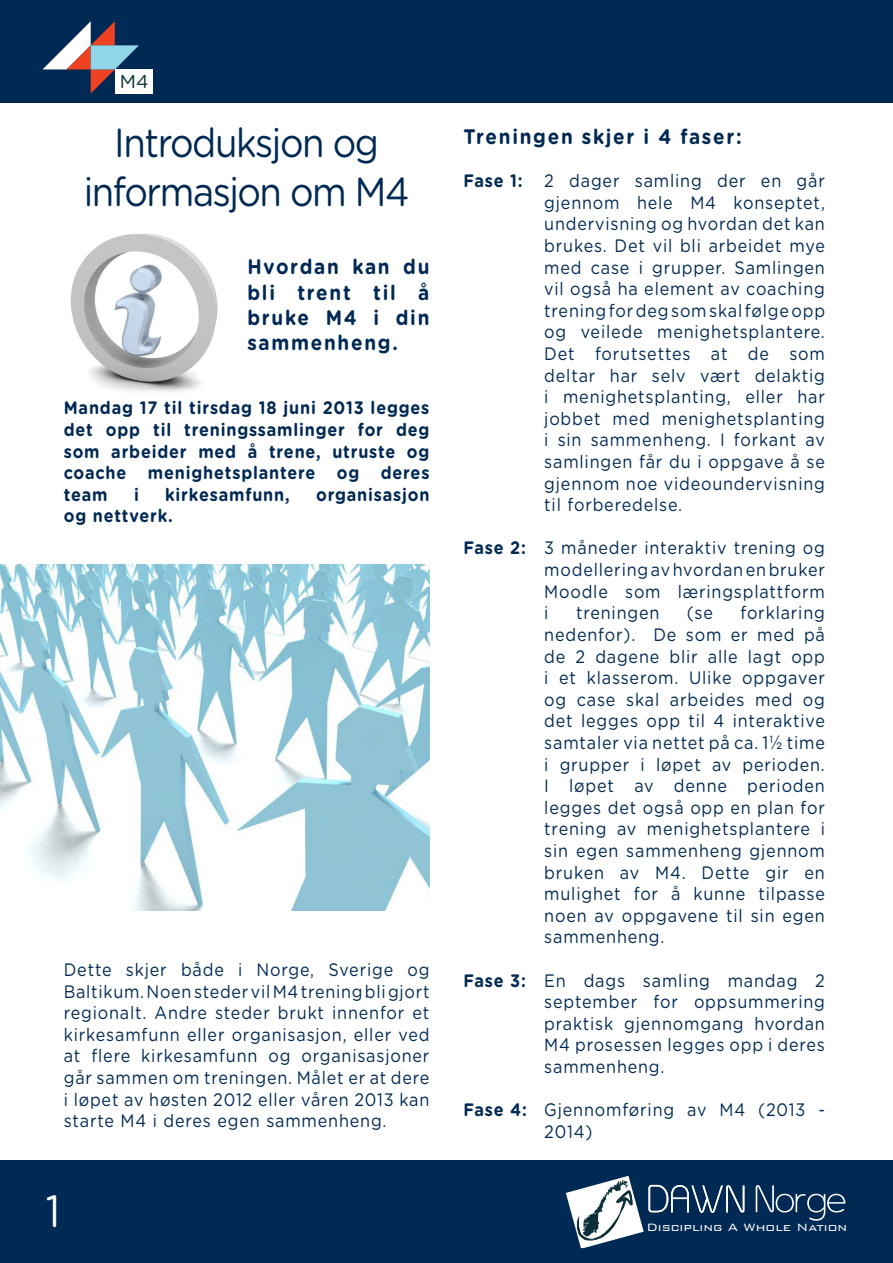
<style>
.page{position:relative;width:893px;height:1263px;background:#fff}
.page>*{position:absolute;margin:0;border:0;box-sizing:border-box;transform-origin:0 0}
.Sidetal{font:45px "Gotham Rounded";color:#fff;scale:.9 1}
.Overskrift_SATS{font:40.5px "Gotham Rounded";letter-spacing:-.04em;color:#002953;scale:.9 1}
.Underoverskrift_SATS{font:700 21px/25.2px "Gotham Rounded";letter-spacing:.09em;color:#002953;text-align:justify;scale:.9 1}
.t1{font:18.75px "Gotham Rounded";color:#0c2f37}
.Normal_FASE_TEKST{font:18px/21.6px "Gotham Rounded";letter-spacing:.05em;color:#002953;text-align:justify;scale:.9 1}
.t2{font:700 18px/21.6px "Gotham Rounded";letter-spacing:.05em;color:#002953;text-align:justify;scale:.9 1}
.t3{font:300 14.25px "Bank Gothic BT";color:#fff}
.s1{font-weight:700}
.s2{font-family:"Century Gothic"}
</style>
<div class="page">
<img style="left:0;top:564px;width:429px;height:346px">
<img style="left:70px;top:233px;width:148px;height:159px">
<div style="left:0;top:0;width:893px;height:102px;background:#002953"></div>
<div style="left:0;top:1161px;width:893px;height:102px;background:#002953"></div>
<svg style="left:43px;top:21px;width:96px;height:73px"></svg>
<div style="left:115px;top:69px;width:38px;height:25px;background:#fff"></div>
<svg style="left:756px;top:1185px;width:89px;height:36px"></svg>
<svg style="left:566px;top:1176px;width:178px;height:72px"></svg>
<p class="t1" style="left:120px;top:69px;width:30px">M4</p>
<p class="Overskrift_SATS" style="left:114px;top:115px;width:296px">Introduksjon og</p>
<p class="Overskrift_SATS" style="left:84px;top:164px;width:363px">informasjon om M4</p>
<p class="Underoverskrift_SATS" style="left:247px;top:253px;width:204px">Hvordan kan du bli trent til å bruke M4 i din sammenheng.</p>
<p class="t2" style="left:64px;top:396px;width:408px">Mandag 17 til tirsdag 18 juni 2013 legges det opp til treningssamlinger for deg som arbeider med å trene, utruste og coache menighetsplantere og deres team</p>
<p class="t2" style="left:134px;top:483px;width:7px">i</p>
<p class="t2" style="left:165px;top:483px;width:140px">kirkesamfunn,</p>
<p class="t2" style="left:316px;top:483px;width:127px">organisasjon</p>
<p class="t2" style="left:64px;top:504px;width:123px">og nettverk.</p>
<p class="Normal_FASE_TEKST" style="left:64px;top:958px;width:408px">Dette skjer både i Norge, Sverige og Baltikum. Noen steder vil M4 trening bli gjort regionalt. Andre steder brukt innenfor et kirkesamfunn eller organisasjon, eller ved at flere kirkesamfunn og organisasjoner går sammen om treningen. Målet er at dere i løpet av høsten 2012 eller våren 2013 kan starte M4 i deres egen sammenheng.</p>
<p class="Sidetal" style="left:46px;top:1180px;width:18px">1</p>
<p class="Underoverskrift_SATS" style="left:463px;top:123px;width:311px">Treningen skjer i 4 faser:</p>
<p class="Normal_FASE_TEKST" style="left:544px;top:169px;width:314px;text-indent:-81px"><span class="s1">Fase 1:</span> 2 dager samling der en går gjennom hele M4 konseptet, undervisning og hvordan det kan brukes. Det vil bli arbeidet mye med case i grupper. Samlingen vil også ha element av coaching trening for deg som skal følge opp og veilede menighetsplantere.<br>Det forutsettes at de som deltar har selv vært delaktig i menighetsplanting, eller har jobbet med menighetsplanting i sin sammenheng. I forkant av samlingen får du i oppgave å se gjennom noe videoundervisning til forberedelse.</p>
<p class="Normal_FASE_TEKST" style="left:544px;top:536px;width:313px;text-indent:-81px"><span class="s1">Fase 2:</span> 3 måneder interaktiv trening og modellering av hvordan en bruker Moodle som læringsplattform i</p>
<p class="Normal_FASE_TEKST" style="left:544px;top:601px;width:313px;text-indent:196px">forklaring nedenfor). De som er med på de 2 dagene blir alle lagt opp i et klasserom. Ulike oppgaver og case skal arbeides med og det legges opp til 4 interaktive samtaler via nettet på ca. 1<span class="s2">½</span> time i grupper i løpet av perioden.<br>I løpet av denne perioden legges det også opp en plan for trening av menighetsplantere i sin egen sammenheng gjennom bruken av M4. Dette gir en mulighet for å kunne tilpasse noen av oppgavene til sin egen sammenheng.</p>
<p class="Normal_FASE_TEKST" style="left:544px;top:968px;width:313px;text-indent:-81px"><span class="s1">Fase 3:</span> En dags samling mandag 2 september for oppsummering praktisk gjennomgang hvordan M4 prosessen legges opp i deres sammenheng.</p>
<p class="Normal_FASE_TEKST" style="left:544px;top:1098px;width:313px;text-indent:-81px"><span class="s1">Fase 4:</span> Gjennomføring av M4 (2013 -<br>2014)</p>
<p class="Normal_FASE_TEKST" style="left:576px;top:601px;width:94px">treningen</p>
<p class="Normal_FASE_TEKST" style="left:687px;top:601px;width:30px">(se</p>
<p class="t3" style="left:646px;top:1219px;width:202px">Discipling A Whole Nation</p>
</div>
